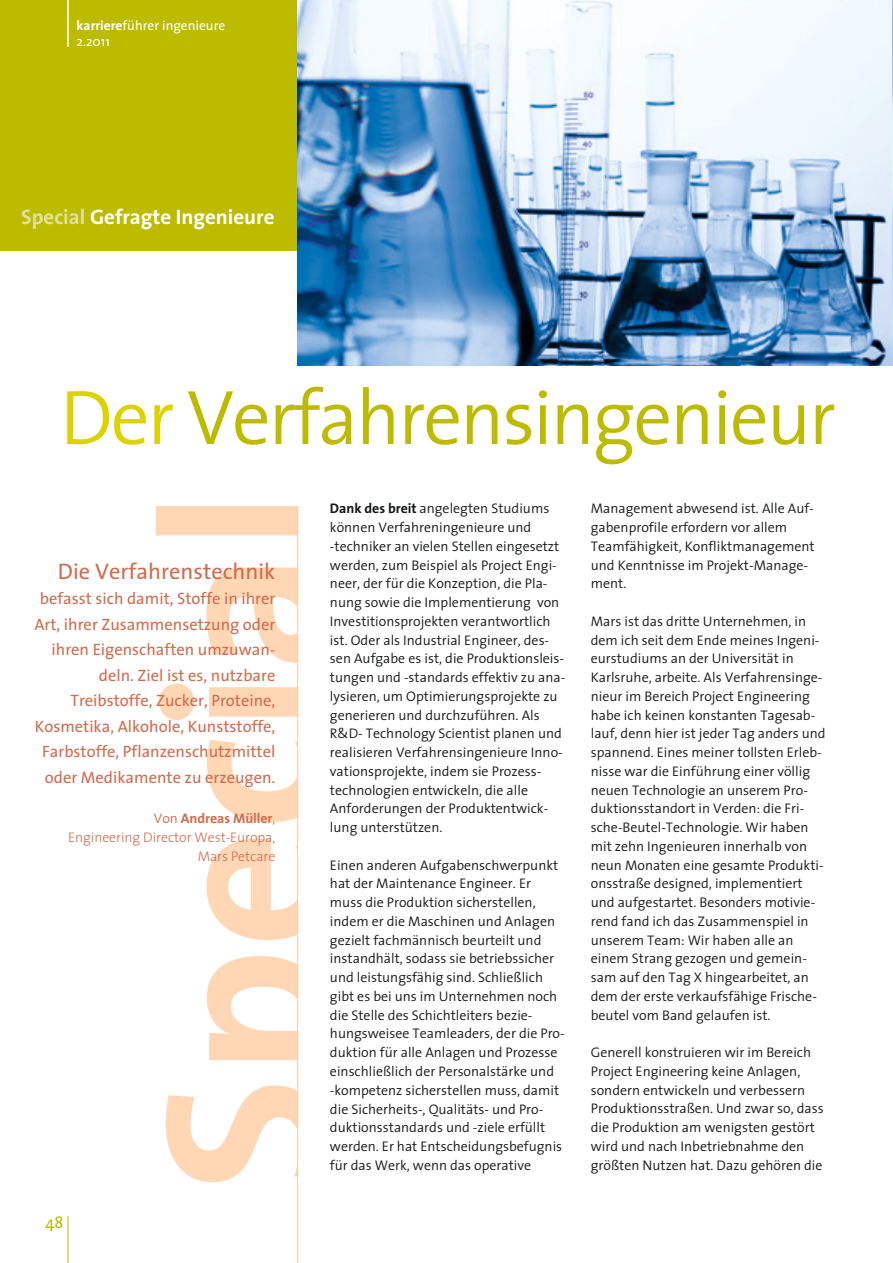
<style>
.page{position:relative;width:893px;height:1263px;background:#fff}
.page>*{position:absolute;margin:0;border:0;box-sizing:border-box;transform-origin:0 0}
.t1{font:300 78px "The Sans";letter-spacing:-.03em;color:#bcbb00}
.t2{font:22.5px "The Sans";color:#cf6c4f}
.t3{font:700 21px "The Sans";color:#fff}
.t4{font:16.5px/25.5px "The Sans";color:#cf6c4f;text-align:right}
.t5{font:16.5px "The Sans";color:#bcbb00}
.t6{font:300 13.95px/18.8px "The Sans";color:#151616}
.t7{font:300 13.95px/18.8px "The Sans";letter-spacing:-.005em;color:#cf6c4f;text-align:right}
.t8{font:13.5px/16.2px "The Sans";color:#fff}
.s1{font-weight:700}
.s2{color:#e2e0a0}
.s3{color:#ddd200}
.s4{font-style:inherit}
</style>
<div class="page">
<div style="left:0;top:0;width:298px;height:251px;background:#bcbb00"></div>
<svg style="left:156px;top:506px;width:141px;height:676px"></svg>
<hr style="left:297px;top:506px;width:1px;height:757px;background:#ffc8a1">
<img style="left:298px;top:0;width:595px;height:366px">
<hr style="left:68px;top:0;width:1px;height:47px;background:#fff">
<hr style="left:68px;top:1216px;width:1px;height:47px;background:#bcbb00">
<p class="t8" style="left:77px;top:17px;width:150px"><span class="s1">karriere</span>führer ingenieure<br>2.2011</p>
<h3 class="t3" style="left:21px;top:199px;width:255px"><span class="s2">Special</span> Gefragte Ingenieure</h3>
<h1 class="t1" style="left:60px;top:353px;width:777px"><span class="s3">Der</span> Verfahrensingenieur</h1>
<h2 class="t2" style="left:58px;top:553px;width:219px">Die Verfahrenstechnik</h2>
<p class="t4" style="left:34px;top:586px;width:242px">befasst sich damit, Stoffe in ihrer<br>Art, ihrer Zusammensetzung oder ihren Eigenschaften umzuwan&shy;deln. Ziel ist es, nutzbare<br>Treibstoffe, Zucker, Proteine,<br>Kosmetika, Alkohole, Kunststoffe,<br>Farbstoffe, Pflanzenschutzmittel oder Medikamente zu erzeugen.</p>
<p class="t7" style="left:68px;top:808px;width:209px"><span class="s4">Von</span> <span class="s1">Andreas Müller</span>,<br>Engineering Director West-Europa,<br>Mars Petcare</p>
<p class="t5" style="left:45px;top:1208px;width:20px">48</p>
<p class="t6" style="left:330px;top:499px;width:237px"><span class="s1">Dank des breit</span> angelegten Studiums können Verfahreningenieure und -techniker an vielen Stellen eingesetzt werden, zum Beispiel als Project Engi&shy;neer, der für die Konzeption, die Pla&shy;nung sowie die Implementierung von Investitionsprojekten verantwortlich ist. Oder als Industrial Engineer, des&shy;sen Aufgabe es ist, die Produktionsleis&shy;tungen und -standards effektiv zu ana&shy;lysieren, um Optimierungsprojekte zu generieren und durchzuführen. Als R&amp;D- Technology Scientist planen und realisieren Verfahrensingenieure Inno&shy;vationsprojekte, indem sie Prozess&shy;technologien entwickeln, die alle Anforderungen der Produktentwick&shy;lung unterstützen.</p>
<p class="t6" style="left:330px;top:855px;width:236px">Einen anderen Aufgabenschwerpunkt hat der Maintenance Engineer. Er muss die Produktion sicherstellen, indem er die Maschinen und Anlagen gezielt fachmännisch beurteilt und instandhält, sodass sie betriebssicher und leistungsfähig sind. Schließlich gibt es bei uns im Unternehmen noch die Stelle des Schichtleiters bezie&shy;hungsweisee Teamleaders, der die Pro&shy;duktion für alle Anlagen und Prozesse einschließlich der Personalstärke und -kompetenz sicherstellen muss, damit die Sicherheits-, Qualitäts- und Pro&shy;duktionsstandards und -ziele erfüllt werden. Er hat Entscheidungsbefugnis für das Werk, wenn das operative</p>
<p class="t6" style="left:591px;top:499px;width:225px">Management abwesend ist. Alle Auf&shy;gabenprofile erfordern vor allem<br>Teamfähigkeit, Konfliktmanagement und Kenntnisse im Projekt-Manage&shy;ment.</p>
<p class="t6" style="left:591px;top:611px;width:236px">Mars ist das dritte Unternehmen, in dem ich seit dem Ende meines Ingeni&shy;eurstudiums an der Universität in Karlsruhe, arbeite. Als Verfahrensinge&shy;nieur im Bereich Project Engineering habe ich keinen konstanten Tagesab&shy;lauf, denn hier ist jeder Tag anders und spannend. Eines meiner tollsten Erleb&shy;nisse war die Einführung einer völlig neuen Technologie an unserem Pro&shy;duktionsstandort in Verden: die Fri&shy;sche-Beutel-Technologie. Wir haben mit zehn Ingenieuren innerhalb von neun Monaten eine gesamte Produkti&shy;onsstraße designed, implementiert und aufgestartet. Besonders motivie&shy;rend fand ich das Zusammenspiel in unserem Team: Wir haben alle an einem Strang gezogen und gemein&shy;sam auf den Tag X hingearbeitet, an dem der erste verkaufsfähige Frische&shy;beutel vom Band gelaufen ist.</p>
<p class="t6" style="left:591px;top:1043px;width:234px">Generell konstruieren wir im Bereich Project Engineering keine Anlagen, sondern entwickeln und verbessern Produktionsstraßen. Und zwar so, dass die Produktion am wenigsten gestört wird und nach Inbetriebnahme den größten Nutzen hat. Dazu gehören die</p>
</div>
